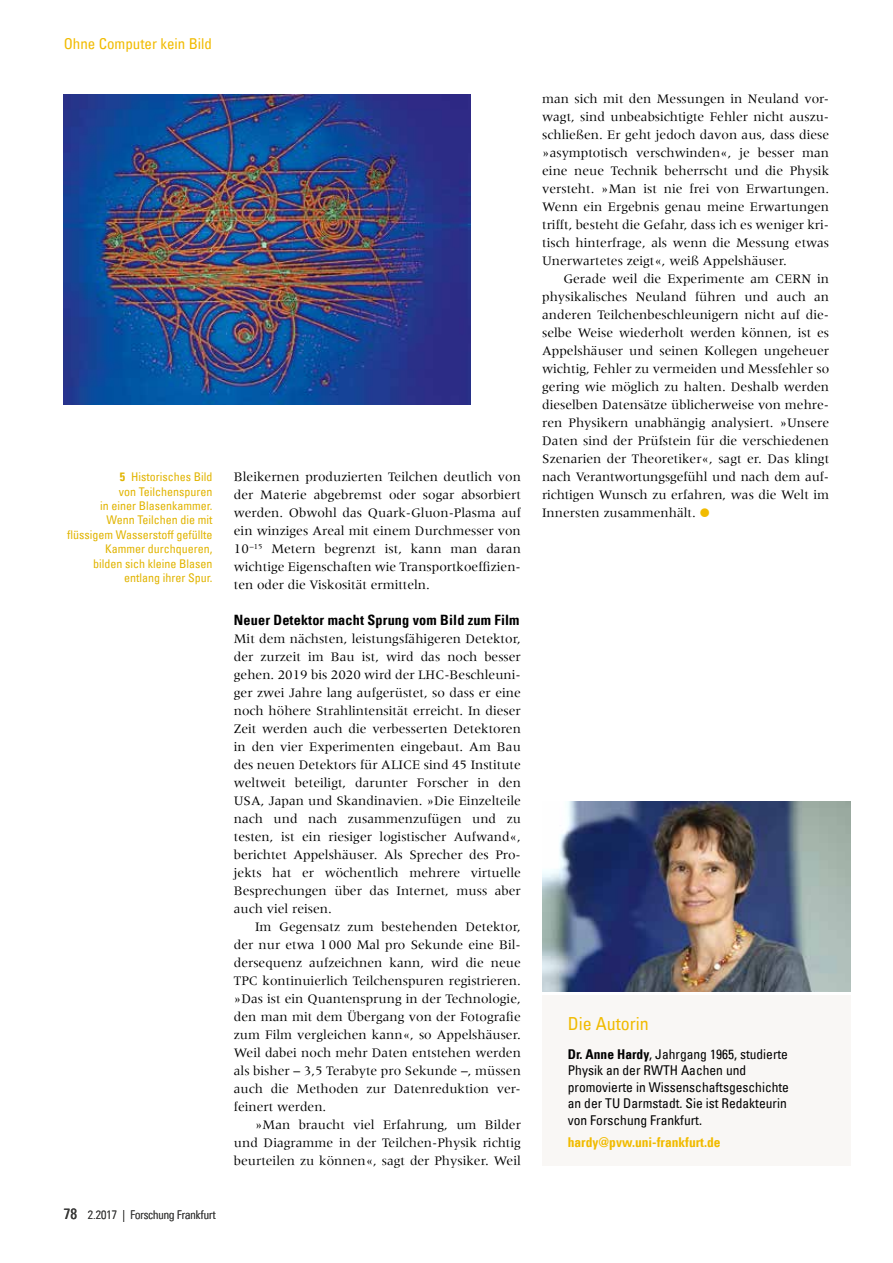
<style>
.page{position:relative;width:893px;height:1263px;background:#fff}
.page>*{position:absolute;margin:0;border:0;box-sizing:border-box;transform-origin:0 0}
.t1{font:condensed 18px "Univers Com 57";color:#f1bb00}
.t2{font:condensed 15px "Univers Com 57";color:#f1bb00}
.t3{font:14.25px "Univers Com 67 Bold Cond";letter-spacing:.01em;color:#000}
.t4{font:13.5px/18px "Meridien";color:#000;text-align:justify}
.t5{font:condensed 13.5px/16.5px "Univers Com 57";color:#000}
.t6{font:13.5px "Univers Com 67 Bold Cond";color:#f1bb00}
.t7{font:condensed 12px/14.4px "Univers Com 57";color:#e1b400;text-align:right}
.t8{font:12px "Univers Com 47 Light Cond";color:#3b3b3a}
.s1{font-family:"Univers Com 67 Bold Cond";font-stretch:normal}
.s2{font-family:"Univers Com 57";font-stretch:condensed;font-size:15px}
</style>
<div class="page">
<div style="left:542px;top:995px;width:308px;height:170px;background:#f9f7f5"></div>
<img style="left:542px;top:801px;width:308px;height:191px">
<img style="left:64px;top:95px;width:407px;height:309px">
<p class="t2" style="left:64px;top:34px;width:150px">Ohne Computer kein Bild</p>
<p class="t7" style="left:67px;top:469px;width:147px"><span class="s1">5</span> Historisches Bild<br>von Teilchenspuren<br>in einer Blasenkammer.<br>Wenn Teilchen die mit flüssigem Wasserstoff gefüllte<br>Kammer durchqueren,<br>bilden sich kleine Blasen entlang ihrer Spur.</p>
<p class="t8" style="left:64px;top:1208px;width:153px"><span class="s2">78</span> 2.2017 | Forschung Frankfurt</p>
<p class="t4" style="left:234px;top:468px;width:289px">Bleikernen produzierten Teilchen deutlich von der Materie abgebremst oder sogar absorbiert werden. Obwohl das Quark-Gluon-Plasma auf ein winziges Areal mit einem Durchmesser von 10<sup>–15</sup> Metern begrenzt ist, kann man daran wichtige Eigenschaften wie Transportkoeffizien&shy;ten oder die Viskosität ermitteln.</p>
<p class="t3" style="left:234px;top:611px;width:287px">Neuer Detektor macht Sprung vom Bild zum Film</p>
<p class="t4" style="left:234px;top:630px;width:289px">Mit dem nächsten, leistungsfähigeren Detektor, der zurzeit im Bau ist, wird das noch besser gehen. 2019 bis 2020 wird der LHC-Beschleuni&shy;ger zwei Jahre lang aufgerüstet, so dass er eine noch höhere Strahlintensität erreicht. In dieser Zeit werden auch die verbesserten Detektoren in den vier Experimenten eingebaut. Am Bau des neuen Detektors für ALICE sind 45 Institute weltweit beteiligt, darunter Forscher in den USA, Japan und Skandinavien. »Die Einzelteile nach und nach zusammenzufügen und zu testen, ist ein riesiger logistischer Aufwand«, berichtet Appelshäuser. Als Sprecher des Pro&shy;jekts hat er wöchentlich mehrere virtuelle Besprechungen über das Internet, muss aber auch viel reisen.</p>
<p class="t4" style="left:234px;top:918px;width:289px;text-align:left;text-indent:21px">Im Gegensatz zum bestehenden Detektor, der nur etwa 1000 Mal pro Sekunde eine Bil&shy;dersequenz aufzeichnen kann, wird die neue TPC kontinuierlich Teilchenspuren registrieren. »Das ist ein Quantensprung in der Technologie, den man mit dem Übergang von der Fotografie zum Film vergleichen kann«, so Appelshäuser.<br>Weil dabei noch mehr Daten entstehen werden als bisher – 3,5 Terabyte pro Sekunde –, müssen auch die Methoden zur Datenreduktion ver&shy;feinert werden.</p>
<p class="t4" style="left:234px;top:1116px;width:289px;text-indent:21px">»Man braucht viel Erfahrung, um Bilder und Diagramme in der Teilchen-Physik richtig beurteilen zu können«, sagt der Physiker. Weil</p>
<p class="t4" style="left:542px;top:90px;width:289px">man sich mit den Messungen in Neuland vor&shy;wagt, sind unbeabsichtigte Fehler nicht auszu&shy;schließen. Er geht jedoch davon aus, dass diese »asymptotisch verschwinden«, je besser man eine neue Technik beherrscht und die Physik versteht. »Man ist nie frei von Erwartungen.<br>Wenn ein Ergebnis genau meine Erwartungen trifft, besteht die Gefahr, dass ich es weniger kri&shy;tisch hinterfrage, als wenn die Messung etwas Unerwartetes zeigt«, weiß Appelshäuser.</p>
<p class="t4" style="left:542px;top:269px;width:289px;text-indent:21px">Gerade weil die Experimente am CERN in physikalisches Neuland führen und auch an anderen Teilchenbeschleunigern nicht auf die&shy;selbe Weise wiederholt werden können, ist es Appelshäuser und seinen Kollegen ungeheuer wichtig, Fehler zu vermeiden und Messfehler so gering wie möglich zu halten. Deshalb werden dieselben Datensätze üblicherweise von mehre&shy;ren Physikern unabhängig analysiert. »Unsere Daten sind der Prüfstein für die verschiedenen Szenarien der Theoretiker«, sagt er. Das klingt nach Verantwortungsgefühl und nach dem auf&shy;richtigen Wunsch zu erfahren, was die Welt im Innersten zusammenhält.</p>
<h1 class="t1" style="left:568px;top:1012px;width:82px">D ie Autorin</h1>
<p class="t5" style="left:568px;top:1046px;width:223px"><span class="s1">Dr. Anne Hardy</span>, Jahrgang 1965, studierte Physik an der RWTH Aachen und promovierte in Wissenschaftsgeschichte an der TU Darmstadt. Sie ist Redakteurin von Forschung Frankfurt.</p>
<p class="t6" style="left:568px;top:1134px;width:154px">hardy@pvw.uni-frankfurt.de</p>
</div>
